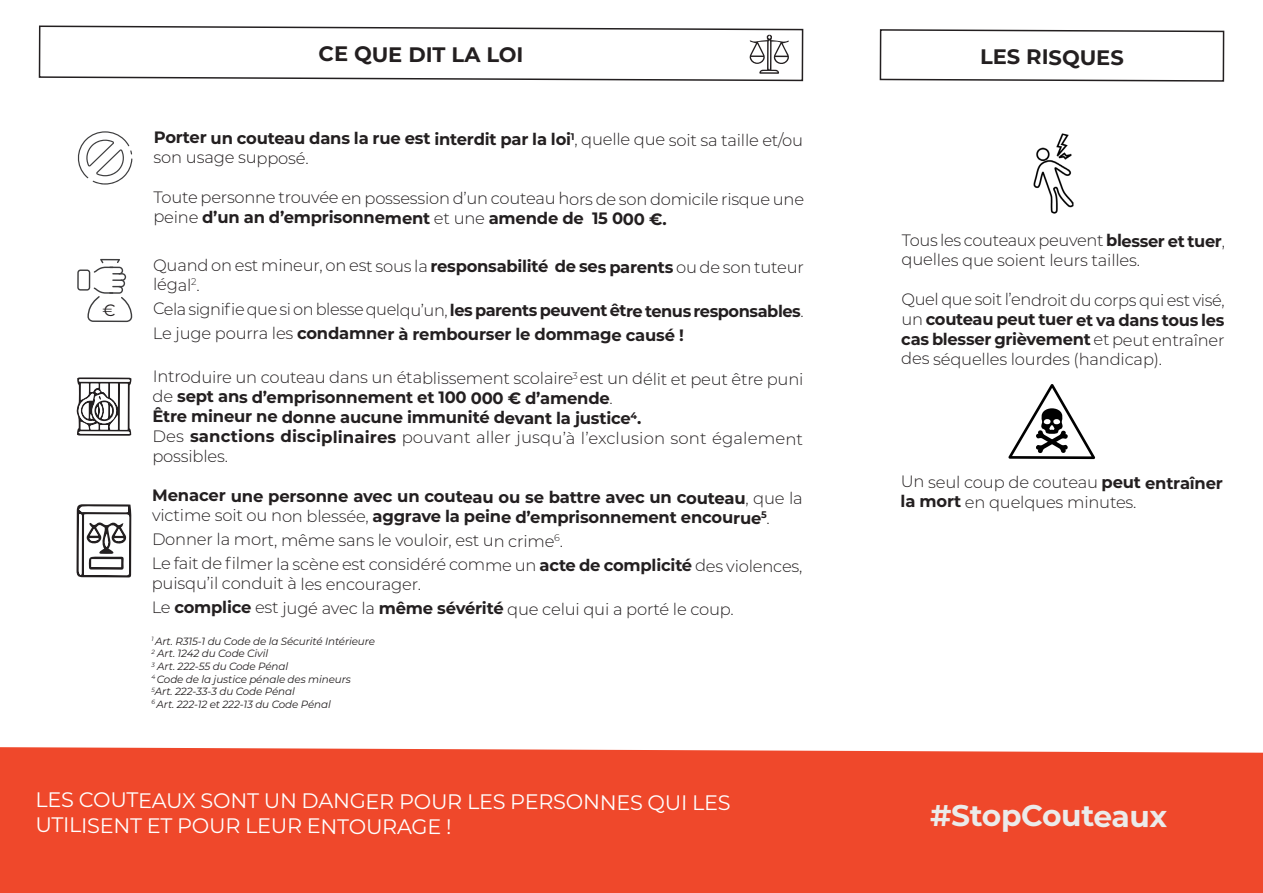
<style>
.page{position:relative;width:1263px;height:893px;background:#fff}
.page>*{position:absolute;margin:0;border:0;box-sizing:border-box;transform-origin:0 0}
.texte_bold_encadré{font:700 30px "Montserrat";letter-spacing:-.015em;color:#ebebea}
.texte_bold_encadré-2{font:21px/24.6px "Montserrat";letter-spacing:-.015em;color:#fff}
.t1{font:700 21px "Montserrat";letter-spacing:-.005em;color:#231f20}
.texte_courant_PLAQUETTE{font:300 16.5px/19.8px "Montserrat";letter-spacing:-.015em;color:#231f20}
.texte_courant_PLAQUETTE-2{font:700 16.5px/20.2px "Montserrat";letter-spacing:-.015em;color:#231f20}
.texte_bold_encadré-3{font:700 16.5px/19.2px "Montserrat";letter-spacing:-.03em;color:#231f20}
.texte_bold_encadré-4{font:300 16.5px/19px "Montserrat";letter-spacing:-.02em;color:#231f20}
.texte_courant_PLAQUETTE-3{font:16.5px "Montserrat";color:#231f20}
.texte_bold_encadré-5{font:italic 10.5px "Montserrat";letter-spacing:-.01em;color:#231f20}
.s1{font-weight:300}
.s2{font-weight:700}
</style>
<div class="page">
<svg style="left:77px;top:504px;width:54px;height:73px"></svg>
<div style="left:91px;top:559px;width:30px;height:8px;background:#fff"></div>
<svg style="left:76px;top:377px;width:55px;height:59px"></svg>
<svg style="left:77px;top:131px;width:55px;height:54px"></svg>
<svg style="left:77px;top:259px;width:55px;height:63px"></svg>
<svg style="left:879px;top:29px;width:346px;height:53px"></svg>
<div style="left:0;top:747px;width:1263px;height:146px;background:#ef482b"></div>
<svg style="left:38px;top:25px;width:766px;height:57px"></svg>
<img style="left:1033px;top:133px;width:41px;height:81px">
<svg style="left:1008px;top:384px;width:88px;height:76px"></svg>
<div style="left:100px;top:300px;width:18px;height:18px;background:#fff"></div>
<p class="texte_courant_PLAQUETTE-3" style="left:103px;top:298px;width:15px">€</p>
<p class="t1" style="left:319px;top:39px;width:206px">CE QUE DIT LA LOI</p>
<p class="t1" style="left:980px;top:42px;width:145px">LES RISQUES</p>
<p class="texte_bold_encadré-3" style="left:154px;top:128px;width:651px">Porter un couteau dans la rue est interdit par la loi<sup>1</sup><span class="s1">, quelle que soit sa taille et/ou son usage supposé.</span></p>
<p class="texte_courant_PLAQUETTE" style="left:153px;top:188px;width:652px">Toute personne trouvée en possession d’un couteau hors de son domicile risque une peine <span class="s2">d’un an d’emprisonnement</span> et une <span class="s2">amende de 15 000 €.</span></p>
<p class="texte_bold_encadré-4" style="left:153px;top:256px;width:652px">Quand on est mineur, on est sous la <span class="s2">responsabilité de ses parents</span> ou de son tuteur légal<sup>2</sup>.</p>
<p class="texte_bold_encadré-3" style="left:153px;top:300px;width:652px"><span class="s1">Cela signifie que si on blesse quelqu’un,</span> les parents peuvent être tenus responsables<span class="s1">.</span></p>
<p class="texte_courant_PLAQUETTE-2" style="left:153px;top:323px;width:532px"><span class="s1">Le juge pourra les</span> condamner à rembourser le dommage causé !</p>
<p class="texte_courant_PLAQUETTE" style="left:153px;top:368px;width:652px;line-height:19.4px">Introduire un couteau dans un établissement scolaire<sup>3</sup> est un délit et peut être puni de <span class="s2">sept ans d’emprisonnement et 100 000 € d’amende</span>.</p>
<p class="texte_courant_PLAQUETTE-2" style="left:153px;top:406px;width:490px">Être mineur ne donne aucune immunité devant la justice<sup>4</sup>.</p>
<p class="texte_courant_PLAQUETTE" style="left:152px;top:428px;width:652px;line-height:18.1px">Des <span class="s2">sanctions disciplinaires</span> pouvant aller jusqu’à l’exclusion sont également possibles.</p>
<p class="texte_courant_PLAQUETTE-2" style="left:152px;top:486px;width:652px">Menacer une personne avec un couteau ou se battre avec un couteau<span class="s1">, que la victime soit ou non blessée,</span> aggrave la peine d’emprisonnement encourue<sup>5</sup><span class="s1">.</span></p>
<p class="texte_courant_PLAQUETTE" style="left:152px;top:530px;width:413px">Donner la mort, même sans le vouloir, est un crime<sup>6</sup>.</p>
<p class="texte_courant_PLAQUETTE" style="left:152px;top:554px;width:652px;line-height:19.4px">Le fait de filmer la scène est considéré comme un <span class="s2">acte de complicité</span> des violences, puisqu’il conduit à les encourager.</p>
<p class="texte_courant_PLAQUETTE" style="left:152px;top:598px;width:584px">Le <span class="s2">complice</span> est jugé avec la <span class="s2">même sévérité</span> que celui qui a porté le coup.</p>
<p class="texte_bold_encadré-5" style="left:151px;top:634px;width:225px"><sup>1</sup> Art. R315-1 du Code de la Sécurité Intérieure</p>
<p class="texte_bold_encadré-5" style="left:151px;top:646px;width:118px"><sup>2</sup> Art. 1242 du Code Civil</p>
<p class="texte_bold_encadré-5" style="left:151px;top:659px;width:138px"><sup>3</sup> Art. 222-55 du Code Pénal</p>
<p class="texte_bold_encadré-5" style="left:151px;top:672px;width:201px"><sup>4</sup> Code de la justice pénale des mineurs</p>
<p class="texte_bold_encadré-5" style="left:151px;top:684px;width:145px"><sup>5</sup>Art. 222-33-3 du Code Pénal</p>
<p class="texte_bold_encadré-5" style="left:151px;top:697px;width:181px"><sup>6</sup> Art. 222-12 et 222-13 du Code Pénal</p>
<p class="texte_courant_PLAQUETTE" style="left:902px;top:230px;width:325px">Tous les couteaux peuvent <span class="s2">blesser et tuer</span>, quelles que soient leurs tailles.</p>
<p class="texte_courant_PLAQUETTE" style="left:901px;top:289px;width:325px;text-align:justify">Quel que soit l’endroit du corps qui est visé, un <span class="s2">couteau peut tuer et va dans tous les cas blesser grièvement</span> et peut entraîner des séquelles lourdes (handicap).</p>
<p class="texte_courant_PLAQUETTE" style="left:900px;top:471px;width:324px">Un seul coup de couteau <span class="s2">peut entraîner la mort</span> en quelques minutes.</p>
<p class="texte_bold_encadré-2" style="left:35px;top:788px;width:697px">LES COUTEAUX SONT UN DANGER POUR LES PERSONNES QUI LES<br>UTILISENT ET POUR LEUR ENTOURAGE !</p>
<p class="texte_bold_encadré" style="left:930px;top:794px;width:238px">#StopCouteaux</p>
</div>
